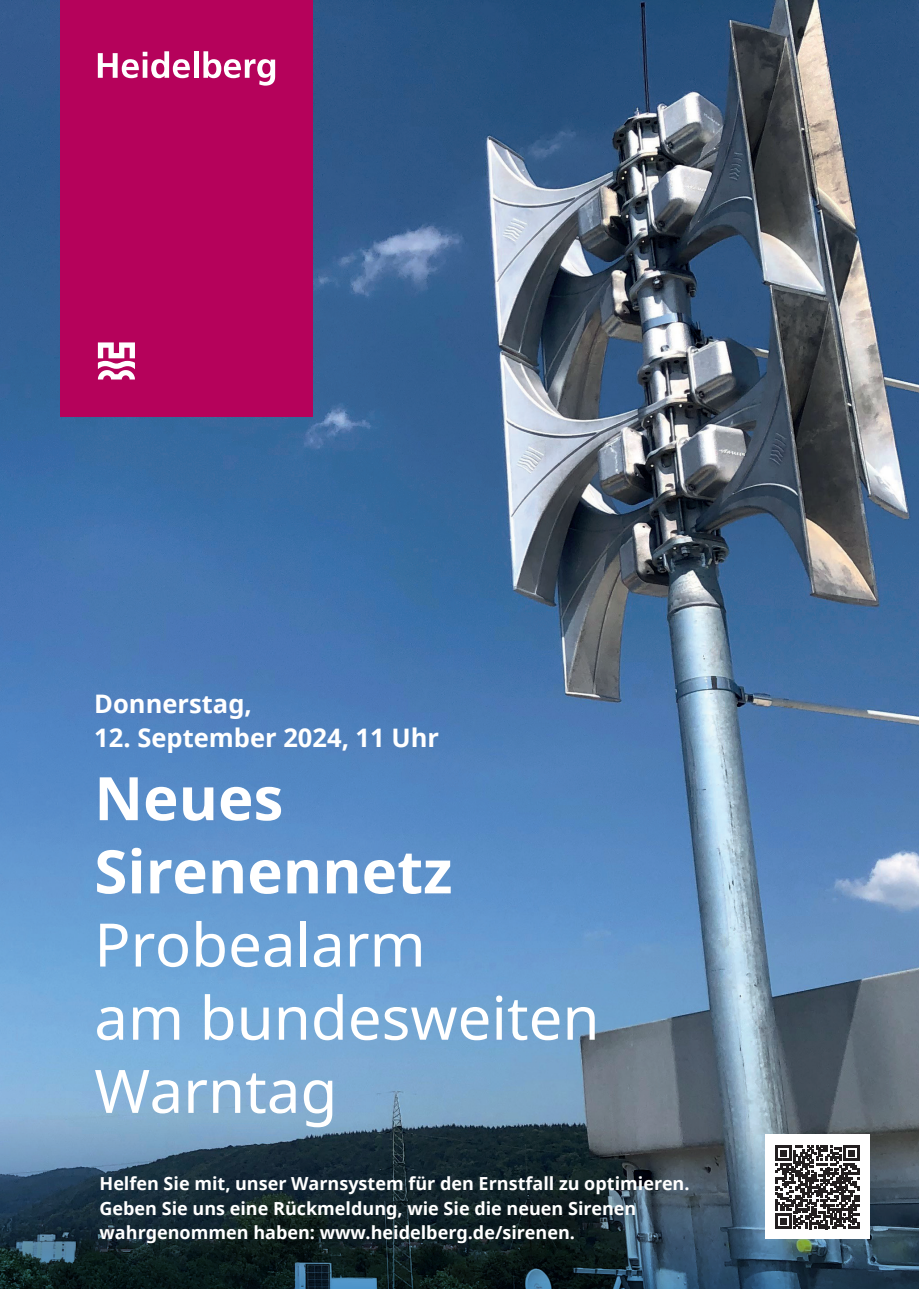
<style>
.page{position:relative;width:919px;height:1289px;background:#fff}
.page>*{position:absolute;margin:0;border:0;box-sizing:border-box;transform-origin:0 0}
.t1{font:60px/73.2px "Noto Sans";color:#fff}
.t2{font:700 60px/73.2px "Noto Sans";color:#fff}
.t3{font:700 25.5px "Noto Sans";color:#fff}
.t4{font:700 18px/24.3px "Noto Sans";color:#fff}
</style>
<div class="page">
<img style="left:0;top:0;width:918px;height:1114px">
<svg style="left:0;top:1114px;width:918px;height:174px;background:#344a58"></svg>
<svg style="left:466px;top:1203px;width:163px;height:45px;background:#0d1c1e"></svg>
<svg style="left:491px;top:1186px;width:163px;height:45px;background:#1c2c33"></svg>
<svg style="left:259px;top:1209px;width:163px;height:44px;background:#101f23"></svg>
<svg style="left:0;top:1222px;width:151px;height:45px;background:#1e3641"></svg>
<svg style="left:171px;top:1227px;width:163px;height:44px;background:#0c1c1c"></svg>
<div style="left:765px;top:1134px;width:104px;height:105px;background:#fff"></div>
<svg style="left:775px;top:1145px;width:84px;height:83px"></svg>
<div style="left:61px;top:0;width:252px;height:417px;background:#b5025b"></div>
<svg style="left:98px;top:51px;width:92px;height:27px"></svg>
<hr style="left:194px;top:51px;width:4px;height:27px;background:#fff">
<svg style="left:203px;top:51px;width:72px;height:35px"></svg>
<svg style="left:98px;top:342px;width:37px;height:37px"></svg>
<h2 class="t3" style="left:94px;top:685px;width:159px">Donnerstag,</h2>
<h2 class="t3" style="left:94px;top:719px;width:346px">12. September 2024, 11 Uhr</h2>
<h1 class="t2" style="left:94px;top:760px;width:359px">Neues<br>Sirenennetz</h1>
<h1 class="t1" style="left:94px;top:906px;width:506px">Probealarm<br>am bundesweiten<br>Warntag</h1>
<p class="t4" style="left:99px;top:1171px;width:591px">Helfen Sie mit, unser Warnsystem für den Ernstfall zu optimieren.<br>Geben Sie uns eine Rückmeldung, wie Sie die neuen Sirenen wahrgenommen haben: www.heidelberg.de/sirenen.</p>
</div>
